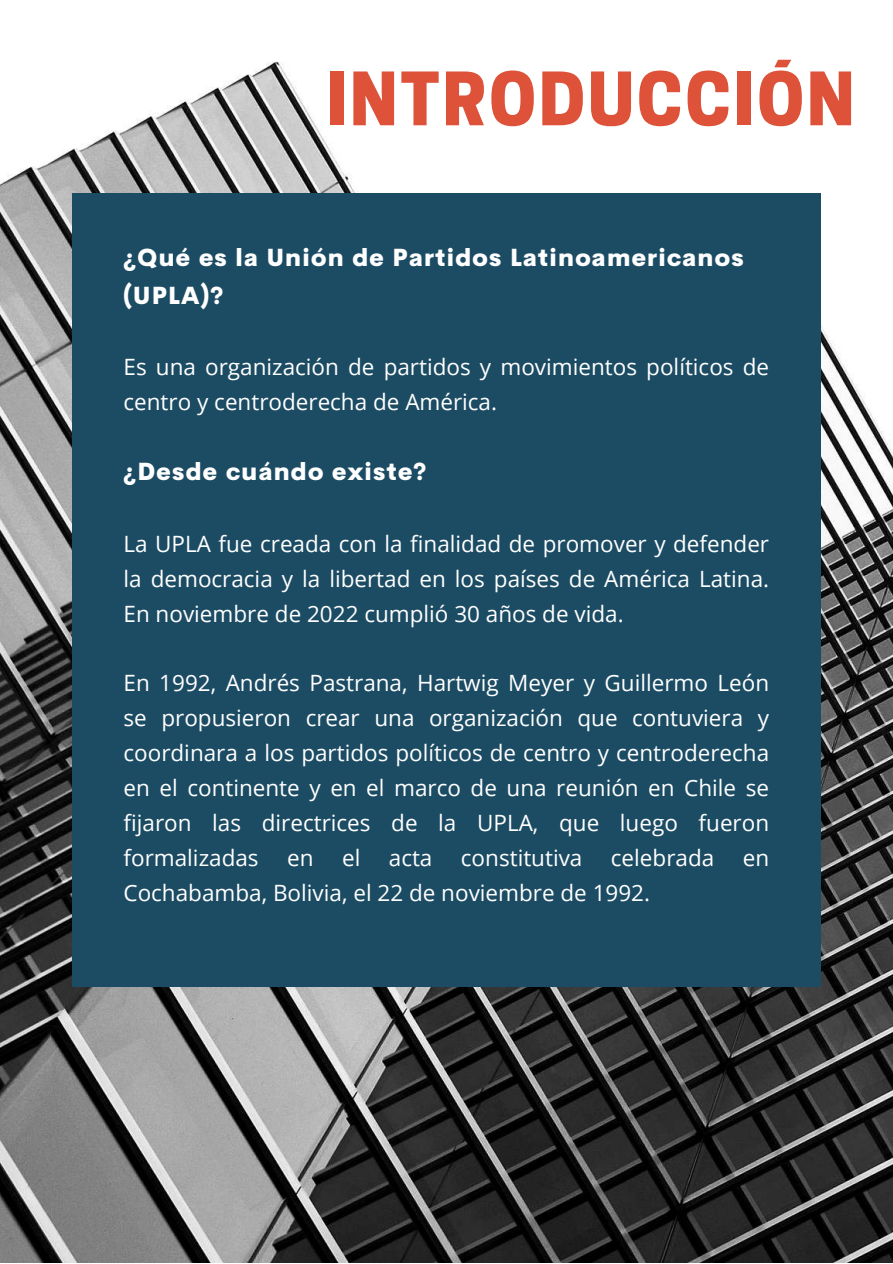
<style>
.page{position:relative;width:893px;height:1264px;background:#fff}
.page>*{position:absolute;margin:0;border:0;box-sizing:border-box;transform-origin:0 0}
.t1{font:800 69px "Cooper Hewitt";letter-spacing:.04em;color:#dd5239}
.t2{font:800 24px/37px "Cerebri Sans";letter-spacing:.055em;color:#fff}
.t3{font:22.5px/34.8px "Open Sans";color:#fff;text-align:justify}
</style>
<div class="page">
<img style="left:0;top:61px;width:892px;height:1201px">
<div style="left:72px;top:193px;width:748px;height:793px;background:#1c4c64"></div>
<h1 class="t1" style="left:326px;top:73px;width:529px">INTRODUCCIÓN</h1>
<p class="t2" style="left:123px;top:239px;width:621px">¿Qué es la Unión de Partidos Latinoamericanos (UPLA)?</p>
<p class="t3" style="left:123px;top:349px;width:647px">Es una organización de partidos y movimientos políticos de centro y centroderecha de América.</p>
<p class="t2" style="left:123px;top:453px;width:304px">¿Desde cuándo existe?</p>
<p class="t3" style="left:123px;top:526px;width:647px">La UPLA fue creada con la finalidad de promover y defender la democracia y la libertad en los países de América Latina.<br>En noviembre de 2022 cumplió 30 años de vida.</p>
<p class="t3" style="left:123px;top:665px;width:647px">En 1992, Andrés Pastrana, Hartwig Meyer y Guillermo León se propusieron crear una organización que contuviera y coordinara a los partidos políticos de centro y centroderecha en el continente y en el marco de una reunión en Chile se fijaron las directrices de la UPLA, que luego fueron formalizadas</p>
<p class="t3" style="left:287px;top:839px;width:28px">en</p>
<p class="t3" style="left:342px;top:839px;width:20px">el</p>
<p class="t3" style="left:389px;top:839px;width:45px">acta</p>
<p class="t3" style="left:461px;top:839px;width:123px">constitutiva</p>
<p class="t3" style="left:611px;top:839px;width:105px">celebrada</p>
<p class="t3" style="left:742px;top:839px;width:28px">en</p>
<p class="t3" style="left:123px;top:874px;width:528px">Cochabamba, Bolivia, el 22 de noviembre de 1992.</p>
</div>
